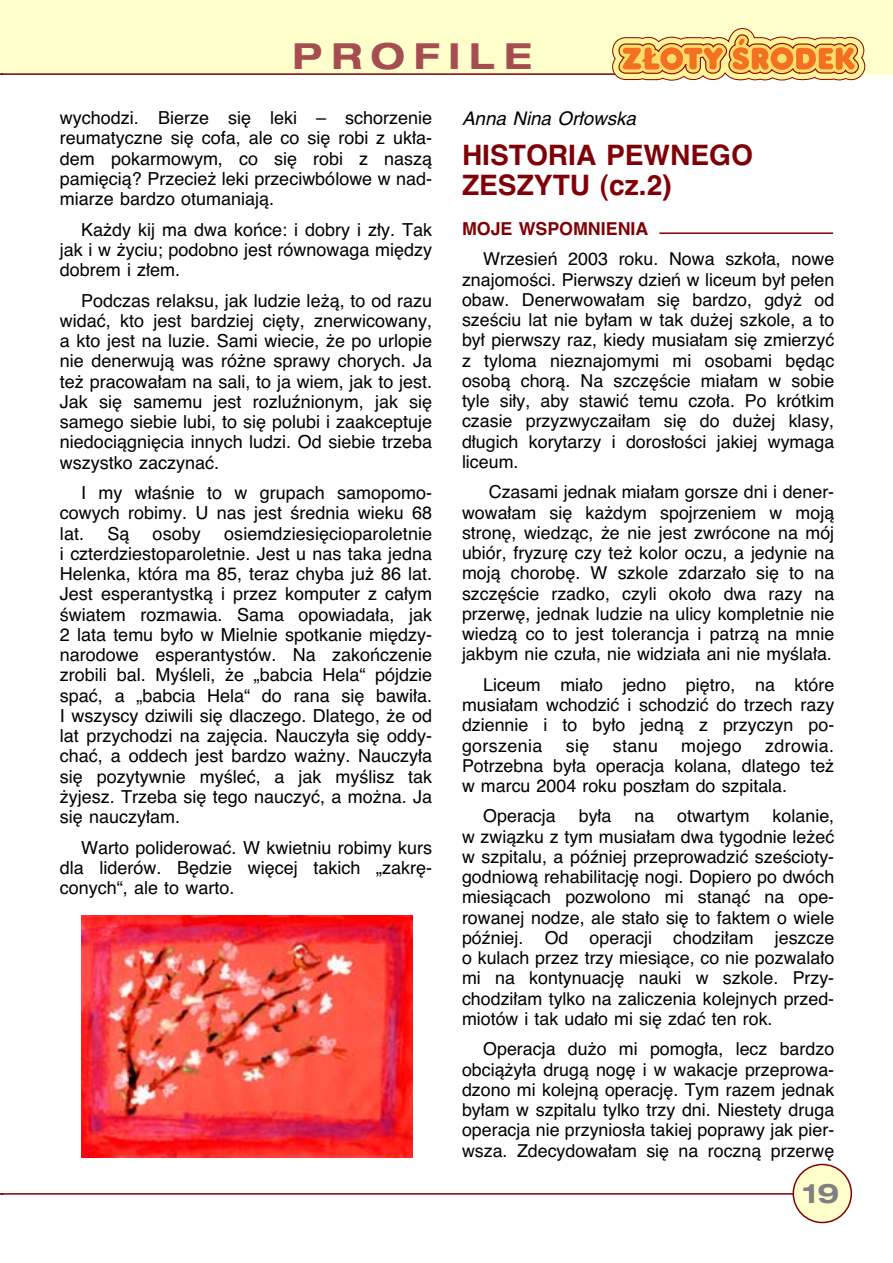
<style>
.page{position:relative;width:893px;height:1263px;background:#fff}
.page>*{position:absolute;margin:0;border:0;box-sizing:border-box;transform-origin:0 0}
.t1{font:36px "Phelvetica Neu Bold Extended";letter-spacing:.245em;color:#a64d52}
.t2{font:700 27px/30px "Phelvetica";color:#800008}
.t3{font:27px "Phelvetica Neu Bold Extended";color:#808080}
.t4{font:italic 18px "Phelvetica";color:#000}
.t5{font:17.1px/20.2px "Phelvetica";color:#000;text-align:justify}
.t6{font:700 17.1px "Phelvetica";color:#800008}
.t7{font:16.95px/20.2px "Phelvetica";color:#000;text-align:justify}
</style>
<div class="page">
<div style="left:0;top:0;width:892px;height:74px;background:#ffc"></div>
<hr style="left:0;top:1193px;width:793px;height:2px;background:#800008">
<hr style="left:1px;top:73px;width:629px;height:2px;background:#800008">
<svg style="left:611px;top:28px;width:254px;height:53px"></svg>
<svg style="left:792px;top:1164px;width:60px;height:59px"></svg>
<hr style="left:659px;top:232px;width:174px;height:2px;background:#800008">
<img style="left:81px;top:916px;width:332px;height:242px">
<h1 class="t1" style="left:292px;top:43px;width:241px">PROFILE</h1>
<p class="t5" style="left:60px;top:109px;width:374px">wychodzi. Bierze si´ leki – schorzenie reumatyczne si´ cofa, ale co si´ robi z uk∏a&shy;dem pokarmowym, co si´ robi z naszà pami´cià? Przecie˝ leki przeciwbólowe w nad&shy;miarze bardzo otumaniajà.</p>
<p class="t5" style="left:60px;top:221px;width:374px;text-indent:21px">Ka˝dy kij ma dwa koƒce: i dobry i z∏y. Tak jak i w ˝yciu; podobno jest równowaga mi´dzy dobrem i z∏em.</p>
<p class="t5" style="left:60px;top:292px;width:374px;text-indent:21px">Podczas relaksu, jak ludzie le˝à, to od razu widaç, kto jest bardziej ci´ty, znerwicowany, a kto jest na luzie. Sami wiecie, ˝e po urlopie nie denerwujà was ró˝ne sprawy chorych. Ja te˝ pracowa∏am na sali, to ja wiem, jak to jest.<br>Jak si´ samemu jest rozluênionym, jak si´ samego siebie lubi, to si´ polubi i zaakceptuje niedociàgni´cia innych ludzi. Od siebie trzeba wszystko zaczynaç.</p>
<p class="t5" style="left:60px;top:484px;width:374px;text-indent:21px">I my w∏aÊnie to w grupach samopomo&shy;cowych robimy. U nas jest Êrednia wieku 68 lat.</p>
<p class="t5" style="left:107px;top:525px;width:24px">Sà</p>
<p class="t5" style="left:153px;top:525px;width:50px">osoby</p>
<p class="t5" style="left:60px;top:525px;width:374px;text-indent:164px">osiemdziesi´cioparoletnie i czterdziestoparoletnie. Jest u nas taka jedna Helenka, która ma 85, teraz chyba ju˝ 86 lat.<br>Jest esperantystkà i przez komputer z ca∏ym Êwiatem rozmawia. Sama opowiada∏a, jak 2 lata temu by∏o w Mielnie spotkanie mi´dzy&shy;narodowe esperantystów. Na zakoƒczenie zrobili bal. MyÊleli, ˝e „babcia Hela“ pójdzie spaç, a „babcia Hela“ do rana si´ bawi∏a.<br>I wszyscy dziwili si´ dlaczego. Dlatego, ˝e od lat przychodzi na zaj´cia. Nauczy∏a si´ oddy&shy;chaç, a oddech jest bardzo wa˝ny. Nauczy∏a si´ pozytywnie myÊleç, a jak myÊlisz tak ˝yjesz. Trzeba si´ tego nauczyç, a mo˝na. Ja si´ nauczy∏am.</p>
<p class="t5" style="left:60px;top:839px;width:374px;text-indent:21px">Warto poliderowaç. W kwietniu robimy kurs dla liderów. B´dzie wi´cej takich „zakr´- conych“, ale to warto.</p>
<p class="t4" style="left:462px;top:112px;width:175px">Anna Nina Or∏owska</p>
<h2 class="t2" style="left:462px;top:143px;width:292px">HISTORIA PEWNEGO<br>ZESZYTU (cz.2)</h2>
<p class="t6" style="left:462px;top:222px;width:188px">MOJE WSPOMNIENIA</p>
<p class="t7" style="left:462px;top:251px;width:374px;text-indent:21px">Wrzesieƒ 2003 roku. Nowa szko∏a, nowe znajomoÊci. Pierwszy dzieƒ w liceum by∏ pe∏en obaw. Denerwowa∏am si´ bardzo, gdy˝ od szeÊciu lat nie by∏am w tak du˝ej szkole, a to by∏ pierwszy raz, kiedy musia∏am si´ zmierzyç z tyloma nieznajomymi mi osobami b´dàc osobà chorà. Na szcz´Êcie mia∏am w sobie tyle si∏y, aby stawiç temu czo∏a. Po krótkim czasie przyzwyczai∏am si´ do du˝ej klasy, d∏ugich korytarzy i doros∏oÊci jakiej wymaga liceum.</p>
<p class="t7" style="left:462px;top:483px;width:374px;text-indent:27px">Czasami jednak mia∏am gorsze dni i dener&shy;wowa∏am si´ ka˝dym spojrzeniem w mojà stron´, wiedzàc, ˝e nie jest zwrócone na mój ubiór, fryzur´ czy te˝ kolor oczu, a jedynie na mojà chorob´. W szkole zdarza∏o si´ to na szcz´Êcie rzadko, czyli oko∏o dwa razy na przerw´, jednak ludzie na ulicy kompletnie nie wiedzà co to jest tolerancja i patrzà na mnie jakbym nie czu∏a, nie widzia∏a ani nie myÊla∏a.</p>
<p class="t7" style="left:462px;top:676px;width:374px;text-indent:21px">Liceum mia∏o jedno pi´tro, na które musia∏am wchodziç i schodziç do trzech razy dziennie i to by∏o jednà z przyczyn po&shy;gorszenia</p>
<p class="t7" style="left:462px;top:737px;width:374px;text-indent:303px">zdrowia.<br>Potrzebna by∏a operacja kolana, dlatego te˝ w marcu 2004 roku posz∏am do szpitala.</p>
<p class="t7" style="left:483px;top:808px;width:74px">Operacja</p>
<p class="t7" style="left:578px;top:808px;width:34px">by∏a</p>
<p class="t7" style="left:634px;top:808px;width:21px">na</p>
<p class="t7" style="left:677px;top:808px;width:74px">otwartym</p>
<p class="t7" style="left:566px;top:737px;width:25px">si´</p>
<p class="t7" style="left:612px;top:737px;width:47px">stanu</p>
<p class="t7" style="left:681px;top:737px;width:62px">mojego</p>
<p class="t7" style="left:462px;top:808px;width:374px;text-indent:310px">kolanie, w zwiàzku z tym musia∏am dwa tygodnie le˝eç w szpitalu, a póêniej przeprowadziç szeÊcioty&shy;godniowà rehabilitacj´ nogi. Dopiero po dwóch miesiàcach pozwolono mi stanàç na ope&shy;rowanej nodze, ale sta∏o si´ to faktem o wiele póêniej. Od operacji chodzi∏am jeszcze o kulach przez trzy miesiàce, co nie pozwala∏o mi na kontynuacj´ nauki w szkole. Przy&shy;chodzi∏am tylko na zaliczenia kolejnych przed&shy;miotów i tak uda∏o mi si´ zdaç ten rok.</p>
<p class="t7" style="left:462px;top:1041px;width:374px;text-indent:21px">Operacja du˝o mi pomog∏a, lecz bardzo obcià˝y∏a drugà nog´ i w wakacje przeprowa&shy;dzono mi kolejnà operacj´. Tym razem jednak by∏am w szpitalu tylko trzy dni. Niestety druga operacja nie przynios∏a takiej poprawy jak pier&shy;wsza. Zdecydowa∏am si´ na rocznà przerw´</p>
<h2 class="t3" style="left:802px;top:1183px;width:39px">19</h2>
</div>
